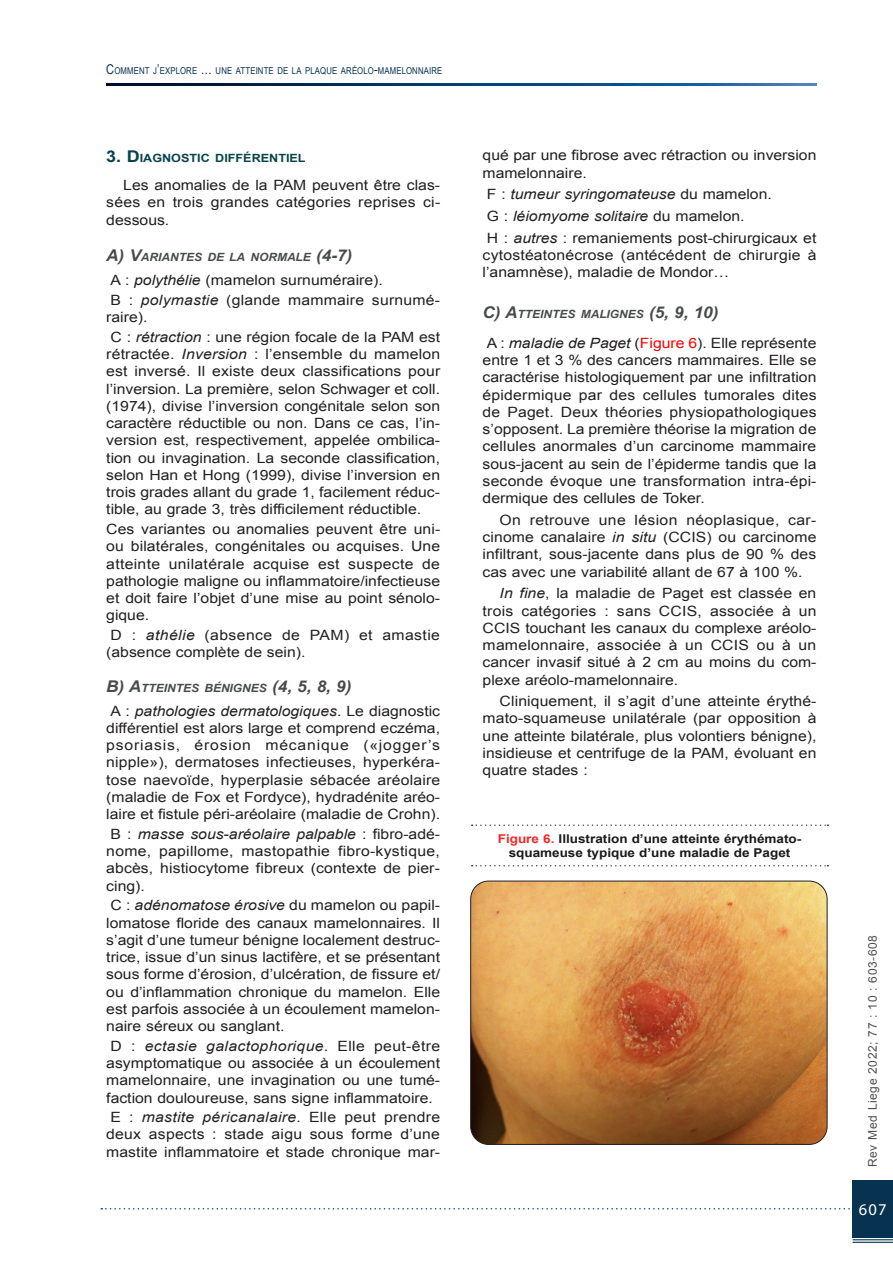
<style>
.page{position:relative;width:893px;height:1263px;background:#fff}
.page>*{position:absolute;margin:0;border:0;box-sizing:border-box;transform-origin:0 0}
.t1{font:16.5px "Myriad Pro";color:#fff}
.Enumeration_2020{font:14.1px/17.2px "Arial";color:#231f20;text-align:justify;scale:1.11 1}
.Texte_2020{font:14.1px/17.2px "Arial";letter-spacing:.015em;color:#231f20;text-align:justify;scale:1.11 1}
.Enumeration_2020-2{font:italic 14.1px "Arial";color:#231f20;scale:1.11 1}
.Légendes_Tab_et_Fig{font:700 12.15px/13.5px "Arial";color:#1a1a1a;text-align:center;scale:1.11 1}
.t2{font:12px "Arial";letter-spacing:.05em;color:#505050}
.Titre_3_2020{font:italic 700 11.4px "Arial";color:#484b4c;scale:1.06 1}
.Titre_2_2020{font:700 11.4px "Arial";color:#08444e;scale:1.11 1}
.t3{font:9.45px "Arial Narrow";letter-spacing:.015em;color:#073250}
.s1{font-size:13.5px}
.s2{font-size:16.2px}
.s3{font-style:italic}
.s4{font-style:normal}
.s5{color:#f00}
.s6{color:#ee2928}
</style>
<div class="page">
<svg style="left:101px;top:1208px;width:752px;height:1px"></svg>
<div style="left:853px;top:1180px;width:40px;height:57px;background:#073250"></div>
<hr style="left:853px;top:1239px;width:40px;height:1px;background:#073250">
<hr style="left:853px;top:1242px;width:40px;height:1px;background:#073250">
<svg style="left:106px;top:84px;width:710px;height:1px"></svg>
<img style="left:471px;top:881px;width:356px;height:263px">
<div style="left:470px;top:881px;width:357px;height:264px;border:1px solid #231f20;border-radius:18px"></div>
<svg style="left:472px;top:824px;width:356px;height:2px"></svg>
<svg style="left:472px;top:865px;width:356px;height:1px"></svg>
<p class="t3" style="left:106px;top:63px;width:337px"><span class="s1">C</span>OMMENT J<span class="s1">’</span>EXPLORE <span class="s1">…</span> UNE ATTEINTE DE LA PLAQUE ARÉOLO<span class="s1">-</span>MAMELONNAIRE</p>
<p class="Titre_2_2020" style="left:106px;top:150px;width:181px"><span class="s2">3. D</span>IAGNOSTIC DIFFÉRENTIEL</p>
<p class="Texte_2020" style="left:106px;top:177px;width:302px;text-indent:17px">Les anomalies de la PAM peuvent être clas&shy;sées en trois grandes catégories reprises ci&shy;dessous.</p>
<p class="Titre_3_2020" style="left:106px;top:250px;width:234px"><span class="s2">A) V</span>ARIANTES DE LA NORMALE <span class="s2">(4-7)</span></p>
<p class="Enumeration_2020" style="left:111px;top:272px;width:247px">A : <span class="s3">polythélie</span> (mamelon surnuméraire).</p>
<p class="Enumeration_2020" style="left:106px;top:291px;width:302px;text-indent:4px">B : <span class="s3">polymastie</span> (glande mammaire surnumé&shy;raire).</p>
<p class="Enumeration_2020" style="left:106px;top:328px;width:302px;text-indent:4px">C : <span class="s3">rétraction</span> : une région focale de la PAM est rétractée. <span class="s3">Inversion</span> : l’ensemble du mamelon est inversé. Il existe deux classifications pour l’inversion. La première, selon Schwager et coll. (1974), divise l’inversion congénitale selon son caractère réductible ou non. Dans ce cas, l’in&shy;version est, respectivement, appelée ombilica&shy;tion ou invagination. La seconde classification, selon Han et Hong (1999), divise l’inversion en trois grades allant du grade 1, facilement réduc&shy;tible, au grade 3, très difficilement réductible.</p>
<p class="Enumeration_2020" style="left:106px;top:521px;width:302px">Ces variantes ou anomalies peuvent être uni&shy;ou bilatérales, congénitales ou acquises. Une atteinte unilatérale acquise est suspecte de pathologie maligne ou inflammatoire/infectieuse et doit faire l’objet d’une mise au point sénolo&shy;gique.</p>
<p class="Enumeration_2020" style="left:106px;top:626px;width:302px;text-indent:4px">D : <span class="s3">athélie</span> (absence de PAM) et amastie (absence complète de sein).</p>
<p class="Titre_3_2020" style="left:106px;top:680px;width:233px"><span class="s2">B) A</span>TTEINTES BÉNIGNES <span class="s2">(4, 5, 8, 9)</span></p>
<p class="Enumeration_2020" style="left:106px;top:702px;width:302px;text-align:center">A : <span class="s3">pathologies dermatologiques</span>. Le diagnostic différentiel est alors large et comprend eczéma, psoriasis, érosion mécanique («jogger’s nipple»), dermatoses infectieuses, hyperkéra&shy;tose naevoïde, hyperplasie sébacée aréolaire (maladie de Fox et Fordyce), hydradénite aréo&shy;laire et fistule péri-aréolaire (maladie de Crohn).</p>
<p class="Enumeration_2020" style="left:106px;top:825px;width:302px;text-indent:4px">B : <span class="s3">masse sous-aréolaire palpable</span> : fibro-adé&shy;nome, papillome, mastopathie fibro-kystique, abcès, histiocytome fibreux (contexte de pier&shy;cing).</p>
<p class="Enumeration_2020" style="left:106px;top:897px;width:302px;text-indent:4px">C : <span class="s3">adénomatose érosive</span> du mamelon ou papil&shy;lomatose floride des canaux mamelonnaires. Il s’agit d’une tumeur bénigne localement destruc&shy;trice, issue d’un sinus lactifère, et se présentant sous forme d’érosion, d’ulcération, de fissure et/ ou d’inflammation chronique du mamelon. Elle est parfois associée à un écoulement mamelon&shy;naire séreux ou sanglant.</p>
<p class="Enumeration_2020" style="left:106px;top:1037px;width:302px;text-align:center">D : <span class="s3">ectasie galactophorique</span>. Elle peut-être asymptomatique ou associée à un écoulement mamelonnaire, une invagination ou une tumé&shy;faction douloureuse, sans signe inflammatoire.</p>
<p class="Enumeration_2020" style="left:106px;top:1109px;width:302px;text-align:center">E : <span class="s3">mastite péricanalaire</span>. Elle peut prendre deux aspects : stade aigu sous forme d’une mastite inflammatoire et stade chronique mar-</p>
<p class="Enumeration_2020" style="left:483px;top:147px;width:302px">qué par une fibrose avec rétraction ou inversion mamelonnaire.</p>
<p class="Enumeration_2020-2" style="left:487px;top:185px;width:258px"><span class="s4">F :</span> tumeur syringomateuse <span class="s4">du mamelon.</span></p>
<p class="Enumeration_2020-2" style="left:487px;top:207px;width:234px"><span class="s4">G :</span> léiomyome solitaire <span class="s4">du mamelon.</span></p>
<p class="Enumeration_2020" style="left:483px;top:229px;width:302px;text-indent:4px">H : <span class="s3">autres</span> : remaniements post-chirurgicaux et cytostéatonécrose (antécédent de chirurgie à l’anamnèse), maladie de Mondor…</p>
<p class="Titre_3_2020" style="left:483px;top:306px;width:224px"><span class="s2">C) A</span>TTEINTES MALIGNES <span class="s2">(5, 9, 10)</span></p>
<p class="Enumeration_2020" style="left:483px;top:335px;width:302px;text-indent:4px">A : <span class="s3">maladie de Paget</span> (<span class="s5">Figure 6</span>). Elle représente entre 1 et 3 % des cancers mammaires. Elle se caractérise histologiquement par une infiltration épidermique par des cellules tumorales dites de Paget. Deux théories physiopathologiques s’opposent. La première théorise la migration de cellules anormales d’un carcinome mammaire sous-jacent au sein de l’épiderme tandis que la seconde évoque une transformation intra-épi&shy;dermique des cellules de Toker.</p>
<p class="Enumeration_2020" style="left:483px;top:511px;width:302px;text-indent:17px">On retrouve une lésion néoplasique, car&shy;cinome canalaire <span class="s3">in situ</span> (CCIS) ou carcinome infiltrant, sous-jacente dans plus de 90 % des cas avec une variabilité allant de 67 à 100 %.</p>
<p class="Enumeration_2020" style="left:483px;top:585px;width:302px;text-indent:17px"><span class="s3">In fine</span>, la maladie de Paget est classée en trois catégories : sans CCIS, associée à un CCIS touchant les canaux du complexe aréolo&shy;mamelonnaire, associée à un CCIS ou à un cancer invasif situé à 2 cm au moins du com&shy;plexe aréolo-mamelonnaire.</p>
<p class="Enumeration_2020" style="left:483px;top:693px;width:302px;text-indent:17px">Cliniquement, il s’agit d’une atteinte érythé&shy;mato-squameuse unilatérale (par opposition à une atteinte bilatérale, plus volontiers bénigne), insidieuse et centrifuge de la PAM, évoluant en quatre stades :</p>
<p class="Légendes_Tab_et_Fig" style="left:498px;top:832px;width:275px"><span class="s6">Figure 6.</span> Illustration d’une atteinte érythémato&shy;squameuse typique d’une maladie de Paget</p>
<p class="t2" style="left:865px;top:1167px;width:234px;rotate:-90deg">Rev Med Liege 2022; 77 : 10 : 603-608</p>
<p class="t1" style="left:859px;top:1199px;width:29px">607</p>
</div>
